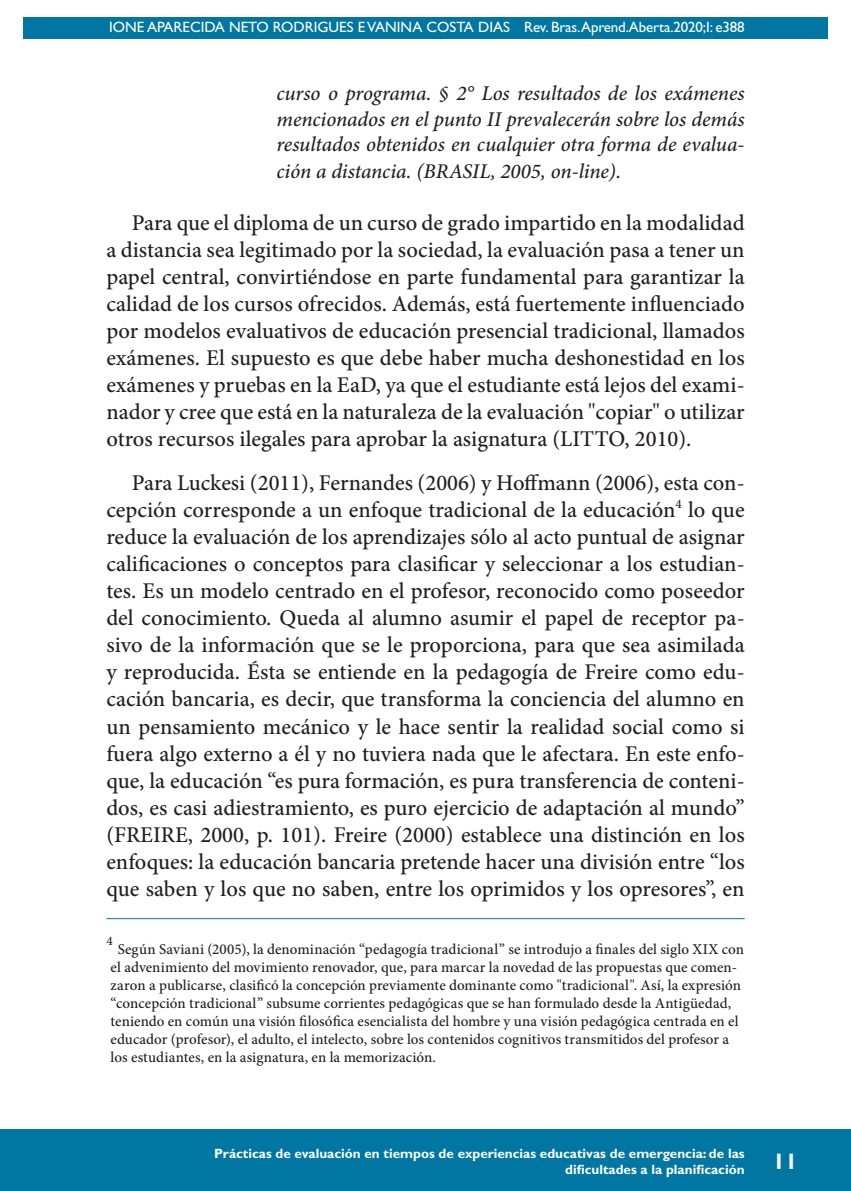
<style>
.page{position:relative;width:851px;height:1191px;background:#fff}
.page>*{position:absolute;margin:0;border:0;box-sizing:border-box;transform-origin:0 0}
.Texto_corrido{font:500 22.5px/27px "Minion Pro";color:#231f20;text-align:justify}
.t1{font:700 22.5px "Gill Sans Std";color:#fff}
.Citação{font:italic 500 21px/25.8px "Minion Pro";letter-spacing:-.005em;color:#231f20;text-align:justify}
.Nota_de_rodapé{font:500 15px/18px "Minion Pro";letter-spacing:.005em;color:#231f20}
.t2{font:15px "Gill Sans Std";color:#fff}
.t3{font:700 13.5px/16.2px "Gill Sans Std";color:#fff;text-align:right}
.Nota_de_rodapé-2{font:500 13.05px "Minion Pro";color:#231f20}
</style>
<div class="page">
<hr style="left:104px;top:0;width:1px;height:467px;background:#0076a3">
<div style="left:23px;top:17px;width:804px;height:21px;background:#0076a3"></div>
<div style="left:0;top:1129px;width:850px;height:62px;background:#0076a3"></div>
<hr style="left:106px;top:918px;width:638px;height:1px;background:#0076a3">
<p class="t2" style="left:109px;top:18px;width:637px">IONE APARECIDA NETO RODRIGUES E VANINA COSTA DIAS Rev. Bras.Aprend.Aberta.2020;I: e388</p>
<p class="Citação" style="left:276px;top:81px;width:469px">curso o programa. § 2° Los resultados de los exámenes mencionados en el punto II prevalecerán sobre los demás resultados obtenidos en cualquier otra forma de evalua&shy;ción a distancia. (BRASIL, 2005, on-line).</p>
<p class="Texto_corrido" style="left:106px;top:210px;width:639px;text-indent:26px">Para que el diploma de un curso de grado impartido en la modalidad a distancia sea legitimado por la sociedad, la evaluación pasa a tener un papel central, convirtiéndose en parte fundamental para garantizar la calidad de los cursos ofrecidos. Además, está fuertemente influenciado por modelos evaluativos de educación presencial tradicional, llamados exámenes. El supuesto es que debe haber mucha deshonestidad en los exámenes y pruebas en la EaD, ya que el estudiante está lejos del exami&shy;nador y cree que está en la naturaleza de la evaluación "copiar" o utilizar otros recursos ilegales para aprobar la asignatura (LITTO, 2010).</p>
<p class="Texto_corrido" style="left:106px;top:470px;width:639px;text-indent:26px">Para Luckesi (2011), Fernandes (2006) y Hoffmann (2006), esta con&shy;cepción corresponde a un enfoque tradicional de la educación<sup>4</sup> lo que reduce la evaluación de los aprendizajes sólo al acto puntual de asignar calificaciones o conceptos para clasificar y seleccionar a los estudian&shy;tes. Es un modelo centrado en el profesor, reconocido como poseedor del conocimiento. Queda al alumno asumir el papel de receptor pa&shy;sivo de la información que se le proporciona, para que sea asimilada y reproducida. Ésta se entiende en la pedagogía de Freire como edu&shy;cación bancaria, es decir, que transforma la conciencia del alumno en un pensamiento mecánico y le hace sentir la realidad social como si fuera algo externo a él y no tuviera nada que le afectara. En este enfo&shy;que, la educación “es pura formación, es pura transferencia de conteni&shy;dos, es casi adiestramiento, es puro ejercicio de adaptación al mundo” (FREIRE, 2000, p. 101). Freire (2000) establece una distinción en los enfoques: la educación bancaria pretende hacer una división entre “los que saben y los que no saben, entre los oprimidos y los opresores”, en</p>
<p class="Nota_de_rodapé-2" style="left:106px;top:932px;width:8px">4</p>
<p class="Nota_de_rodapé" style="left:111px;top:940px;width:634px;text-indent:7px">Según Saviani (2005), la denominación “pedagogía tradicional” se introdujo a finales del siglo XIX con el advenimiento del movimiento renovador, que, para marcar la novedad de las propuestas que comen&shy;zaron a publicarse, clasificó la concepción previamente dominante como "tradicional". Así, la expresión “concepción tradicional” subsume corrientes pedagógicas que se han formulado desde la Antigüedad, teniendo en común una visión filosófica esencialista del hombre y una visión pedagógica centrada en el educador (profesor), el adulto, el intelecto, sobre los contenidos cognitivos transmitidos del profesor a los estudiantes, en la asignatura, en la memorización.</p>
<p class="t3" style="left:214px;top:1145px;width:532px">Prácticas de evaluación en tiempos de experiencias educativas de emergencia: de las dificultades a la planificación</p>
<p class="t1" style="left:772px;top:1148px;width:26px">11</p>
</div>
